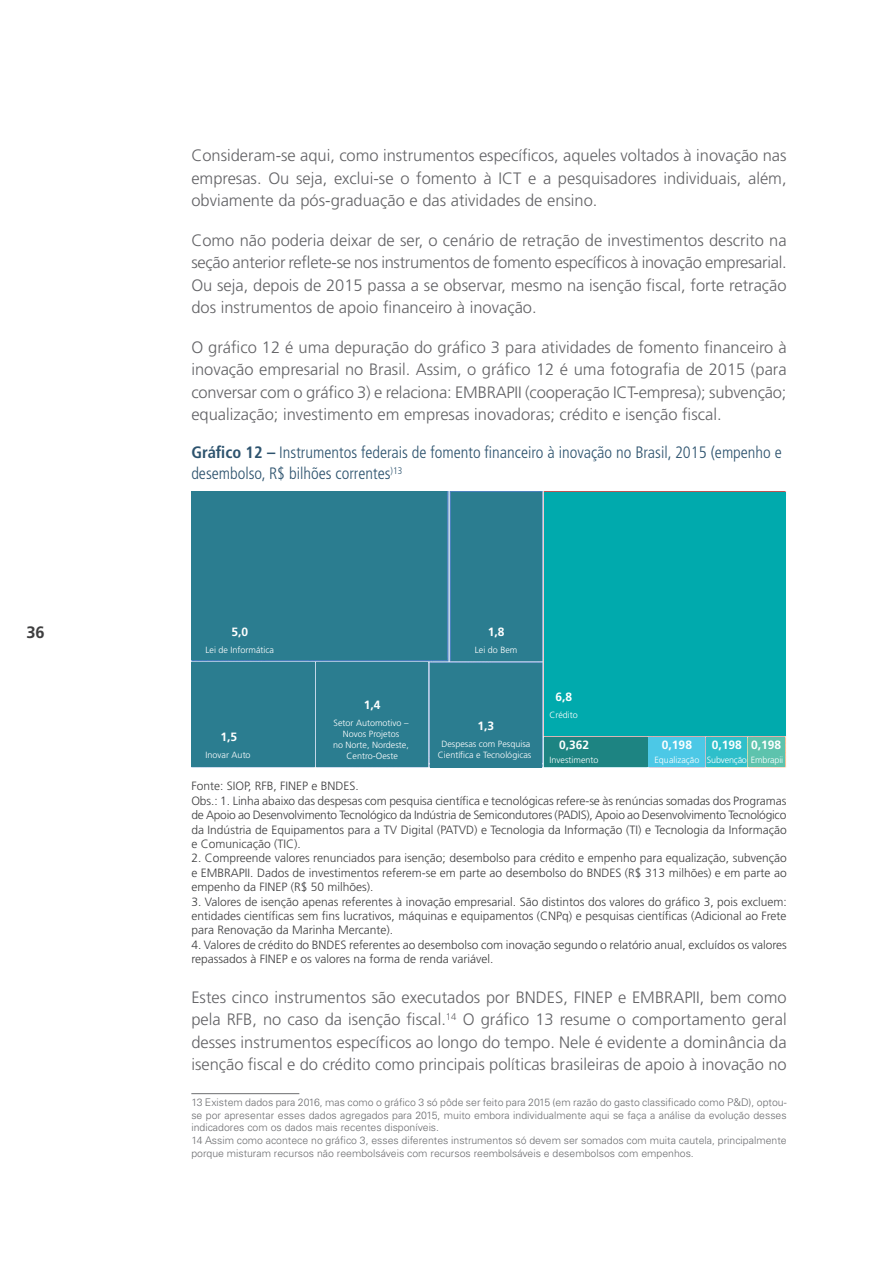
<style>
.page{position:relative;width:893px;height:1263px;background:#fff}
.page>*{position:absolute;margin:0;border:0;box-sizing:border-box;transform-origin:0 0}
.t1{font:300 16.5px/22.5px "Frutiger LT Std";color:#636366;text-align:justify}
.t2{font:300 condensed 16.5px/21px "Frutiger LT Std";color:#2d536e}
.t3{font:700 16.5px "Frutiger LT Std";color:#3e3e3f}
.t4{font:300 12px/14.4px "Frutiger LT Std";color:#3e3e3f}
.t5{font:700 12px "Frutiger LT Pro";color:#fff}
.t6{font:300 10.5px/12.6px "Univers LT Std";color:#6c6d70}
.t7{font:300 9px/10.8px "Frutiger LT Pro";color:#fff;text-align:center}
.t8{font:300 9px "Frutiger LT Pro";letter-spacing:-.02em;color:#fff}
.s1{font-weight:700}
</style>
<div class="page">
<img style="left:191px;top:491px;width:595px;height:276px">
<div style="left:191px;top:491px;width:256px;height:169px;background:#2b7d90"></div>
<div style="left:191px;top:663px;width:124px;height:104px;background:#2b7d90"></div>
<div style="left:317px;top:663px;width:111px;height:104px;background:#2b7d90"></div>
<div style="left:430px;top:663px;width:112px;height:104px;background:#2b7d90"></div>
<div style="left:451px;top:492px;width:91px;height:169px;background:#2b7d90"></div>
<div style="left:544px;top:492px;width:241px;height:243px;background:#00aaad"></div>
<div style="left:544px;top:737px;width:103px;height:30px;background:#1d8482"></div>
<div style="left:648px;top:737px;width:57px;height:30px;background:#4cc8e6"></div>
<div style="left:706px;top:737px;width:41px;height:30px;background:#2fbfca"></div>
<div style="left:748px;top:737px;width:37px;height:30px;background:#5dc3ad"></div>
<hr style="left:191px;top:1093px;width:108px;height:1px;background:#6c6d70">
<p class="t3" style="left:27px;top:622px;width:20px">36</p>
<p class="t1" style="left:191px;top:144px;width:597px">Consideram-se aqui, como instrumentos específicos, aqueles voltados à inovação nas empresas. Ou seja, exclui-se o fomento à ICT e a pesquisadores individuais, além, obviamente da pós-graduação e das atividades de ensino.</p>
<p class="t1" style="left:191px;top:229px;width:597px">Como não poderia deixar de ser, o cenário de retração de investimentos descrito na seção anterior reflete-se nos instrumentos de fomento específicos à inovação empresarial.<br>Ou seja, depois de 2015 passa a se observar, mesmo na isenção fiscal, forte retração dos instrumentos de apoio financeiro à inovação.</p>
<p class="t1" style="left:191px;top:336px;width:597px">O gráfico 12 é uma depuração do gráfico 3 para atividades de fomento financeiro à inovação empresarial no Brasil. Assim, o gráfico 12 é uma fotografia de 2015 (para conversar com o gráfico 3) e relaciona: EMBRAPII (cooperação ICT-empresa); subvenção; equalização; investimento em empresas inovadoras; crédito e isenção fiscal.</p>
<p class="t2" style="left:191px;top:442px;width:592px"><span class="s1">Gráfico 12 –</span> Instrumentos federais de fomento financeiro à inovação no Brasil, 2015 (empenho e desembolso, R$ bilhões correntes<sup>)13</sup></p>
<p class="t5" style="left:232px;top:625px;width:18px">5,0</p>
<p class="t7" style="left:206px;top:644px;width:70px">Lei de Informática</p>
<p class="t5" style="left:488px;top:625px;width:18px">1,8</p>
<p class="t7" style="left:475px;top:644px;width:44px">Lei do Bem</p>
<p class="t5" style="left:555px;top:690px;width:18px">6,8</p>
<p class="t7" style="left:549px;top:710px;width:30px">Crédito</p>
<p class="t5" style="left:559px;top:737px;width:32px">0,362</p>
<p class="t7" style="left:549px;top:754px;width:50px">Investimento</p>
<p class="t5" style="left:364px;top:698px;width:18px">1,4</p>
<p class="t7" style="left:333px;top:718px;width:77px">Setor Automotivo –<br>Novos Projetos<br>no Norte, Nordeste,<br>Centro-Oeste</p>
<p class="t5" style="left:478px;top:719px;width:18px">1,3</p>
<p class="t5" style="left:220px;top:730px;width:18px">1,5</p>
<p class="t7" style="left:206px;top:750px;width:47px">Inovar Auto</p>
<p class="t5" style="left:751px;top:737px;width:32px">0,198</p>
<p class="t4" style="left:191px;top:779px;width:597px">Fonte: SIOP, RFB, FINEP e BNDES.<br>Obs.: 1. Linha abaixo das despesas com pesquisa científica e tecnológicas refere-se às renúncias somadas dos Programas de Apoio ao Desenvolvimento Tecnológico da Indústria de Semicondutores (PADIS), Apoio ao Desenvolvimento Tecnológico da Indústria de Equipamentos para a TV Digital (PATVD) e Tecnologia da Informação (TI) e Tecnologia da Informação e Comunicação (TIC).</p>
<p class="t4" style="left:191px;top:851px;width:597px;text-align:justify">2. Compreende valores renunciados para isenção; desembolso para crédito e empenho para equalização, subvenção e EMBRAPII. Dados de investimentos referem-se em parte ao desembolso do BNDES (R$ 313 milhões) e em parte ao empenho da FINEP (R$ 50 milhões).</p>
<p class="t4" style="left:191px;top:894px;width:597px;text-align:justify">3. Valores de isenção apenas referentes à inovação empresarial. São distintos dos valores do gráfico 3, pois excluem: entidades científicas sem fins lucrativos, máquinas e equipamentos (CNPq) e pesquisas científicas (Adicional ao Frete para Renovação da Marinha Mercante).</p>
<p class="t4" style="left:191px;top:938px;width:597px">4. Valores de crédito do BNDES referentes ao desembolso com inovação segundo o relatório anual, excluídos os valores repassados à FINEP e os valores na forma de renda variável.</p>
<p class="t1" style="left:191px;top:986px;width:597px">Estes cinco instrumentos são executados por BNDES, FINEP e EMBRAPII, bem como pela RFB, no caso da isenção fiscal.<sup>14</sup> O gráfico 13 resume o comportamento geral desses instrumentos específicos ao longo do tempo. Nele é evidente a dominância da isenção fiscal e do crédito como principais políticas brasileiras de apoio à inovação no</p>
<p class="t6" style="left:191px;top:1096px;width:597px">13 Existem dados para 2016, mas como o gráfico 3 só pôde ser feito para 2015 (em razão do gasto classificado como P&amp;D), optou&shy;se por apresentar esses dados agregados para 2015, muito embora individualmente aqui se faça a análise da evolução desses indicadores com os dados mais recentes disponíveis.<br>14 Assim como acontece no gráfico 3, esses diferentes instrumentos só devem ser somados com muita cautela, principalmente porque misturam recursos não reembolsáveis com recursos reembolsáveis e desembolsos com empenhos.</p>
<p class="t5" style="left:662px;top:737px;width:32px">0,198</p>
<p class="t7" style="left:654px;top:754px;width:46px">Equalização</p>
<p class="t5" style="left:712px;top:737px;width:32px">0,198</p>
<p class="t8" style="left:707px;top:754px;width:78px">Subvenção Embrapii</p>
<p class="t7" style="left:438px;top:739px;width:95px">Despesas com Pesquisa<br>Científica e Tecnológicas</p>
</div>
